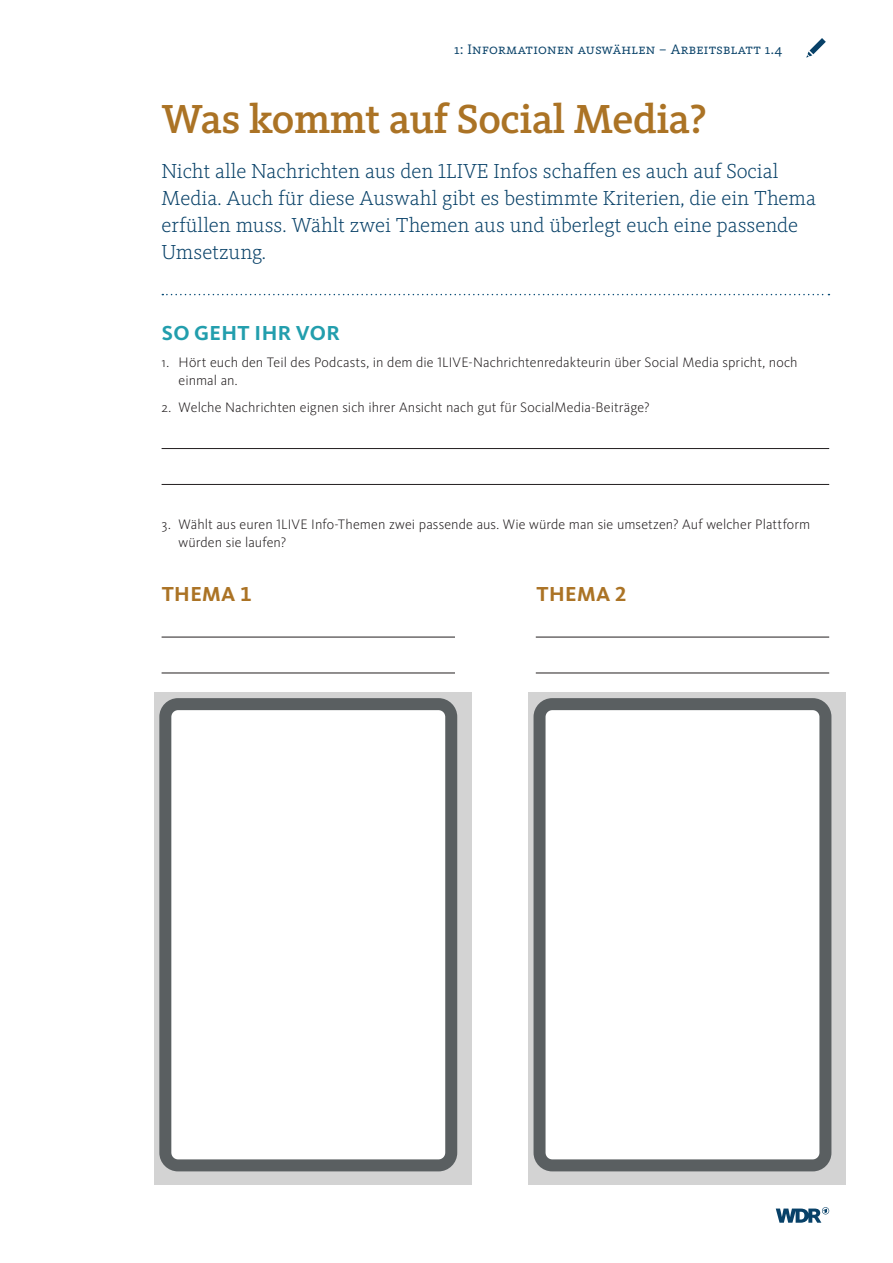
<style>
.page{position:relative;width:893px;height:1263px;background:#fff}
.page>*{position:absolute;margin:0;border:0;box-sizing:border-box;transform-origin:0 0}
.t1{font:500 42px "WDR Slab";letter-spacing:-.01em;color:#ab7325}
.t2{font:300 21px/27px "WDR Slab";color:#084168}
.t3{font:700 21px "WDR Sans";letter-spacing:.02em;color:#229ead}
.t4{font:700 21px "WDR Sans";letter-spacing:.02em;color:#ab7325}
.t5{font:300 14.25px/18px "WDR Sans";letter-spacing:.005em;color:#231f20}
.t6{font:14.25px "WDR Slab";letter-spacing:.025em;color:#084168}
</style>
<div class="page">
<svg style="left:806px;top:38px;width:20px;height:20px"></svg>
<svg style="left:776px;top:1207px;width:53px;height:15px"></svg>
<svg style="left:162px;top:294px;width:667px;height:1px"></svg>
<hr style="left:162px;top:448px;width:667px;height:1px;background:#231f20">
<hr style="left:162px;top:484px;width:667px;height:1px;background:#231f20">
<hr style="left:162px;top:637px;width:293px;height:1px;background:#231f20">
<hr style="left:162px;top:673px;width:293px;height:1px;background:#231f20">
<hr style="left:536px;top:637px;width:293px;height:1px;background:#231f20">
<hr style="left:536px;top:673px;width:293px;height:1px;background:#231f20">
<div style="left:154px;top:692px;width:317px;height:493px;background:#d3d3d3"></div>
<div style="left:165px;top:704px;width:286px;height:461px;background:#fff;border-radius:13px"></div>
<div style="left:159px;top:698px;width:298px;height:473px;border:12px solid #5a5f61;border-radius:13px"></div>
<div style="left:528px;top:692px;width:317px;height:493px;background:#d3d3d3"></div>
<div style="left:539px;top:704px;width:286px;height:461px;background:#fff;border-radius:13px"></div>
<div style="left:533px;top:698px;width:298px;height:473px;border:12px solid #5a5f61;border-radius:13px"></div>
<p class="t6" style="left:454px;top:41px;width:330px">1: Informationen auswählen – Arbeitsblatt 1.4</p>
<h1 class="t1" style="left:162px;top:94px;width:547px">Was kommt auf Social Media?</h1>
<h2 class="t2" style="left:162px;top:158px;width:656px">Nicht alle Nachrichten aus den 1LIVE Infos schaffen es auch auf Social Media. Auch für diese Auswahl gibt es bestimmte Kriterien, die ein Thema erfüllen muss. Wählt zwei Themen aus und überlegt euch eine passende Umsetzung.</h2>
<h2 class="t3" style="left:162px;top:321px;width:180px">SO GEHT IHR VOR</h2>
<p class="t5" style="left:179px;top:354px;width:620px;text-indent:-17px">1. Hört euch den Teil des Podcasts, in dem die 1LIVE-Nachrichtenredakteurin über Social Media spricht, noch einmal an.</p>
<p class="t5" style="left:162px;top:399px;width:490px">2. Welche Nachrichten eignen sich ihrer Ansicht nach gut für SocialMedia-Beiträge?</p>
<p class="t5" style="left:179px;top:516px;width:633px;text-indent:-17px">3. Wählt aus euren 1LIVE Info-Themen zwei passende aus. Wie würde man sie umsetzen? Auf welcher Plattform würden sie laufen?</p>
<h2 class="t4" style="left:162px;top:582px;width:91px">THEMA 1</h2>
<h2 class="t4" style="left:537px;top:582px;width:91px">THEMA 2</h2>
</div>
